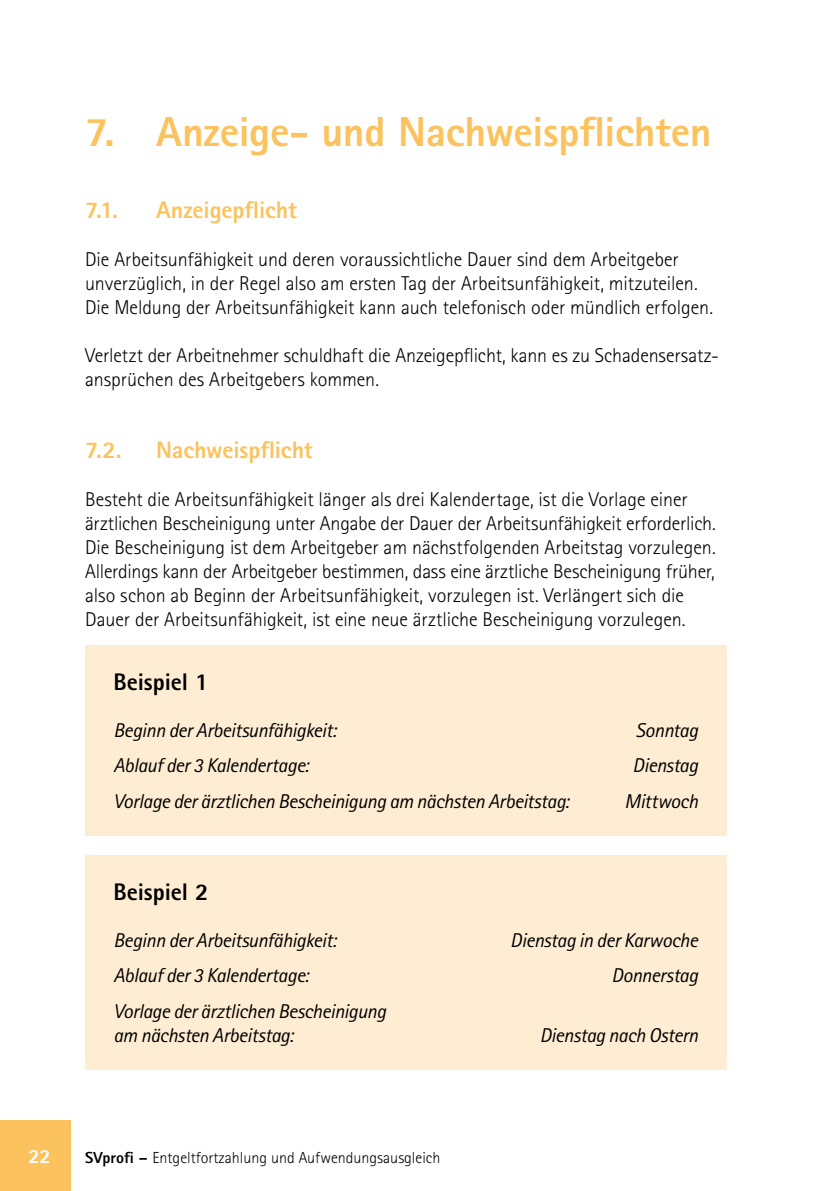
<style>
.page{position:relative;width:840px;height:1191px;background:#fff}
.page>*{position:absolute;margin:0;border:0;box-sizing:border-box;transform-origin:0 0}
.t1{font:800 42px "Rotis Sans Serif Std";letter-spacing:-.005em;color:#fbc25e}
.t2{font:800 24px "Rotis Sans Serif Std";letter-spacing:-.005em;color:#fbc25e}
.t3{font:800 24px "Rotis Sans Serif Std";letter-spacing:-.005em;color:#000}
.t4{font:300 20px/24px "Rotis Sans Serif Std";letter-spacing:-.005em;color:#000}
.t5{font:italic 20px/24px "Rotis Sans Serif Std";letter-spacing:-.02em;color:#000}
.t6{font:800 20px "Rotis Sans Serif Std";color:#fff}
.t7{font:300 16px "Rotis Sans Serif Std";color:#000}
.s1{font-weight:800}
</style>
<div class="page">
<div style="left:0;top:1120px;width:71px;height:71px;background:#fbc25e"></div>
<div style="left:85px;top:645px;width:641px;height:191px;background:#ffedd3"></div>
<div style="left:85px;top:855px;width:641px;height:214px;background:#ffedd3"></div>
<h1 class="t1" style="left:85px;top:105px;width:627px">7. Anzeige- und Nachweispflichten</h1>
<p class="t2" style="left:85px;top:194px;width:34px">7.1.</p>
<p class="t2" style="left:156px;top:194px;width:142px">Anzeigepflicht</p>
<p class="t4" style="left:85px;top:247px;width:629px">Die Arbeitsunfähigkeit und deren voraussichtliche Dauer sind dem Arbeitgeber unverzüglich, in der Regel also am ersten Tag der Arbeitsunfähigkeit, mitzuteilen.<br>Die Meldung der Arbeitsunfähigkeit kann auch telefonisch oder mündlich erfolgen.</p>
<p class="t4" style="left:85px;top:343px;width:635px">Verletzt der Arbeitnehmer schuldhaft die Anzeigepflicht, kann es zu Schadensersatz&shy;ansprüchen des Arbeitgebers kommen.</p>
<p class="t2" style="left:85px;top:434px;width:38px">7.2.</p>
<p class="t2" style="left:156px;top:434px;width:158px">Nachweispflicht</p>
<p class="t4" style="left:85px;top:487px;width:632px">Besteht die Arbeitsunfähigkeit länger als drei Kalendertage, ist die Vorlage einer ärztlichen Bescheinigung unter Angabe der Dauer der Arbeitsunfähigkeit erforderlich.<br>Die Bescheinigung ist dem Arbeitgeber am nächstfolgenden Arbeitstag vorzulegen.<br>Allerdings kann der Arbeitgeber bestimmen, dass eine ärztliche Bescheinigung früher, also schon ab Beginn der Arbeitsunfähigkeit, vorzulegen ist. Verlängert sich die Dauer der Arbeitsunfähigkeit, ist eine neue ärztliche Bescheinigung vorzulegen.</p>
<p class="t3" style="left:113px;top:666px;width:96px">Beispiel 1</p>
<p class="t5" style="left:113px;top:718px;width:224px">Beginn der Arbeitsunfähigkeit:</p>
<p class="t5" style="left:635px;top:718px;width:64px">Sonntag</p>
<p class="t5" style="left:113px;top:753px;width:196px">Ablauf der 3 Kalendertage:</p>
<p class="t5" style="left:632px;top:753px;width:67px">Dienstag</p>
<p class="t5" style="left:113px;top:789px;width:456px">Vorlage der ärztlichen Bescheinigung am nächsten Arbeitstag:</p>
<p class="t5" style="left:624px;top:789px;width:75px">Mittwoch</p>
<p class="t3" style="left:113px;top:876px;width:96px">Beispiel 2</p>
<p class="t5" style="left:113px;top:928px;width:224px">Beginn der Arbeitsunfähigkeit:</p>
<p class="t5" style="left:510px;top:928px;width:189px">Dienstag in der Karwoche</p>
<p class="t5" style="left:113px;top:963px;width:196px">Ablauf der 3 Kalendertage:</p>
<p class="t5" style="left:611px;top:963px;width:88px">Donnerstag</p>
<p class="t5" style="left:113px;top:999px;width:274px">Vorlage der ärztlichen Bescheinigung am nächsten Arbeitstag:</p>
<p class="t5" style="left:539px;top:1023px;width:160px">Dienstag nach Ostern</p>
<p class="t6" style="left:28px;top:1143px;width:24px">22</p>
<p class="t7" style="left:85px;top:1148px;width:356px"><span class="s1">SVprofi –</span> Entgeltfortzahlung und Aufwendungsausgleich</p>
</div>
